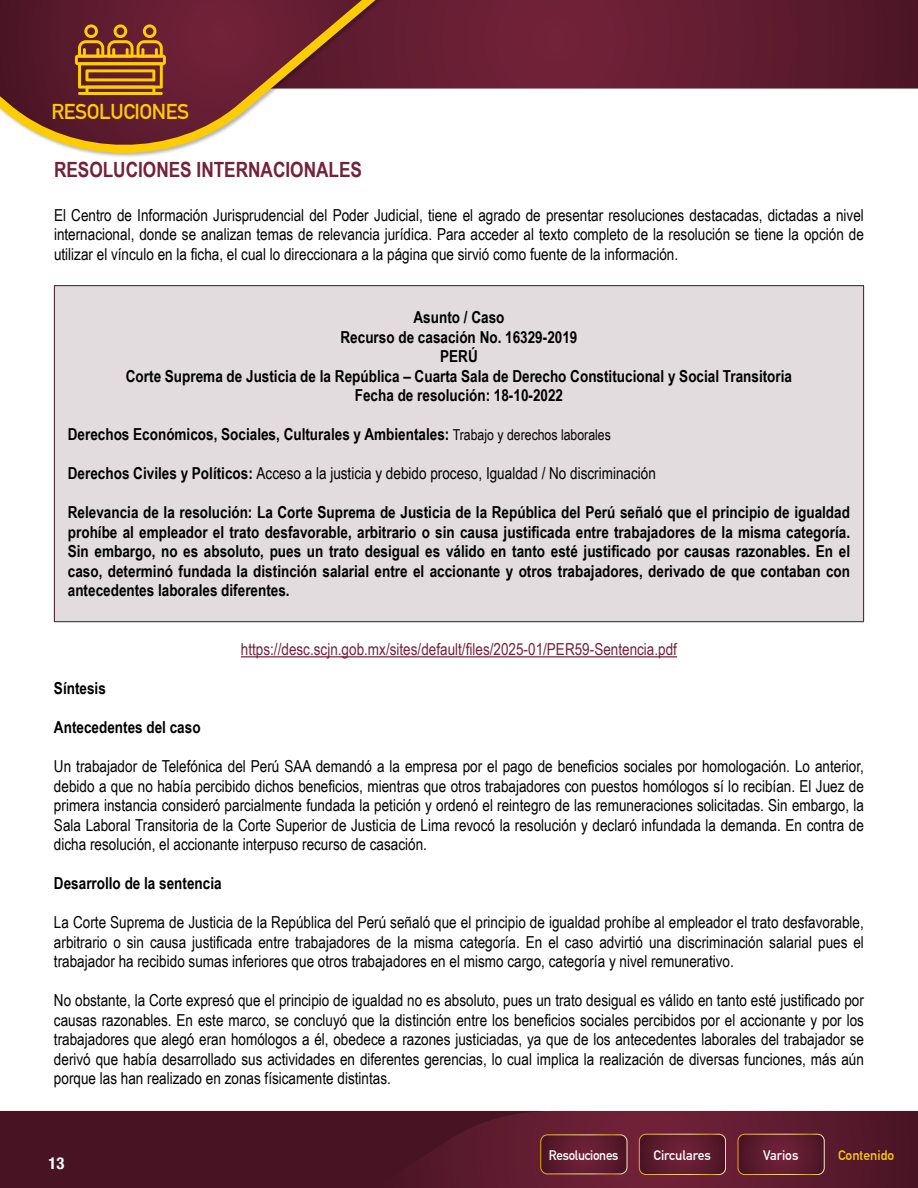
<style>
.page{position:relative;width:918px;height:1188px;background:#fff}
.page>*{position:absolute;margin:0;border:0;box-sizing:border-box;transform-origin:0 0}
.t1{font:700 21px "Arial Narrow";color:#722239}
.t2{font:700 21px "DIN Alternate";letter-spacing:-.02em;color:#fc0}
.t3{font:16.5px/19.5px "Arial Narrow";color:#000;text-align:justify}
.t4{font:700 16.5px/19.5px "Arial Narrow";color:#000;text-align:center}
.t5{font:16.5px "Arial Narrow";color:#722239}
.t6{font:700 condensed 16.5px "Helvetica Neue";color:#fff}
.t7{font:700 13.5px "DIN Alternate";letter-spacing:-.02em;color:#fff;scale:.96 1}
.t8{font:700 13.5px "DIN Alternate";color:#fff}
.t9{font:700 13.5px "DIN Alternate";color:#fc0}
.t10{font:700 13.5px "DIN Alternate";letter-spacing:-.02em;color:#fff}
.s1{font-weight:400;font-size:15px}
.s2{font-weight:700}
</style>
<div class="page">
<div style="left:0;top:1111px;width:374px;height:77px;background:#481323"></div>
<svg style="left:374px;top:1111px;width:544px;height:77px;background:#5d1c2e"></svg>
<div style="left:738px;top:1134px;width:86px;height:41px;border:1px solid #fff;border-radius:7px"></div>
<svg style="left:470px;top:0;width:448px;height:89px;background:#631e32"></svg>
<svg style="left:451px;top:0;width:13px;height:89px"></svg>
<svg style="left:0;top:0;width:451px;height:157px"></svg>
<svg style="left:75px;top:24px;width:91px;height:71px;background:#9b5d1e"></svg>
<hr style="left:78px;top:92px;width:85px;height:3px;background:#fc0">
<hr style="left:241px;top:656px;width:436px;height:1px;background:#722239">
<div style="left:54px;top:286px;width:810px;height:336px;background:#e3dcde"></div>
<hr style="left:54px;top:285px;width:810px;height:1px;background:#481323">
<hr style="left:54px;top:286px;width:1px;height:335px;background:#481323">
<hr style="left:863px;top:286px;width:1px;height:335px;background:#481323">
<hr style="left:54px;top:621px;width:810px;height:1px;background:#481323">
<p class="t2" style="left:52px;top:95px;width:139px">RESOLUCIONES</p>
<p class="t1" style="left:54px;top:154px;width:310px">RESOLUCIONES INTERNACIONALES</p>
<p class="t3" style="left:54px;top:205px;width:811px">El Centro de Información Jurisprudencial del Poder Judicial, tiene el agrado de presentar resoluciones destacadas, dictadas a nivel internacional, donde se analizan temas de relevancia jurídica. Para acceder al texto completo de la resolución se tiene la opción de utilizar el vínculo en la ficha, el cual lo direccionara a la página que sirvió como fuente de la información.</p>
<p class="t4" style="left:126px;top:307px;width:668px">Asunto / Caso<br>Recurso de casación No. 16329-2019<br>PERÚ<br>Corte Suprema de Justicia de la República – Cuarta Sala de Derecho Constitucional y Social Transitoria Fecha de resolución: 18-10-2022</p>
<p class="t4" style="left:68px;top:424px;width:545px">Derechos Económicos, Sociales, Culturales y Ambientales: <span class="s1">Trabajo y derechos laborales</span></p>
<p class="t3" style="left:68px;top:463px;width:590px"><span class="s2">Derechos Civiles y Políticos:</span> Acceso a la justicia y debido proceso, Igualdad / No discriminación</p>
<p class="t4" style="left:68px;top:502px;width:784px;text-align:justify">Relevancia de la resolución: La Corte Suprema de Justicia de la República del Perú señaló que el principio de igualdad prohíbe al empleador el trato desfavorable, arbitrario o sin causa justificada entre trabajadores de la misma categoría.<br>Sin embargo, no es absoluto, pues un trato desigual es válido en tanto esté justificado por causas razonables. En el caso, determinó fundada la distinción salarial entre el accionante y otros trabajadores, derivado de que contaban con antecedentes laborales diferentes.</p>
<p class="t5" style="left:241px;top:637px;width:438px">https://desc.scjn.gob.mx/sites/default/files/2025-01/PER59-Sentencia.pdf</p>
<p class="t4" style="left:54px;top:678px;width:53px">Síntesis</p>
<p class="t4" style="left:54px;top:717px;width:148px">Antecedentes del caso</p>
<p class="t3" style="left:54px;top:756px;width:811px">Un trabajador de Telefónica del Perú SAA demandó a la empresa por el pago de beneficios sociales por homologación. Lo anterior, debido a que no había percibido dichos beneficios, mientras que otros trabajadores con puestos homólogos sí lo recibían. El Juez de primera instancia consideró parcialmente fundada la petición y ordenó el reintegro de las remuneraciones solicitadas. Sin embargo, la Sala Laboral Transitoria de la Corte Superior de Justicia de Lima revocó la resolución y declaró infundada la demanda. En contra de dicha resolución, el accionante interpuso recurso de casación.</p>
<p class="t4" style="left:54px;top:873px;width:169px">Desarrollo de la sentencia</p>
<p class="t3" style="left:54px;top:912px;width:811px">La Corte Suprema de Justicia de la República del Perú señaló que el principio de igualdad prohíbe al empleador el trato desfavorable, arbitrario o sin causa justificada entre trabajadores de la misma categoría. En el caso advirtió una discriminación salarial pues el trabajador ha recibido sumas inferiores que otros trabajadores en el mismo cargo, categoría y nivel remunerativo.</p>
<p class="t3" style="left:54px;top:990px;width:811px">No obstante, la Corte expresó que el principio de igualdad no es absoluto, pues un trato desigual es válido en tanto esté justificado por causas razonables. En este marco, se concluyó que la distinción entre los beneficios sociales percibidos por el accionante y por los trabajadores que alegó eran homólogos a él, obedece a razones justiciadas, ya que de los antecedentes laborales del trabajador se derivó que había desarrollado sus actividades en diferentes gerencias, lo cual implica la realización de diversas funciones, más aún porque las han realizado en zonas físicamente distintas.</p>
<p class="t6" style="left:49px;top:1149px;width:17px">13</p>
<p class="t7" style="left:549px;top:1145px;width:74px">Resoluciones</p>
<p class="t8" style="left:654px;top:1145px;width:59px">Circulares</p>
<p class="t10" style="left:763px;top:1145px;width:37px">Varios</p>
<p class="t9" style="left:838px;top:1145px;width:58px">Contenido</p>
</div>
